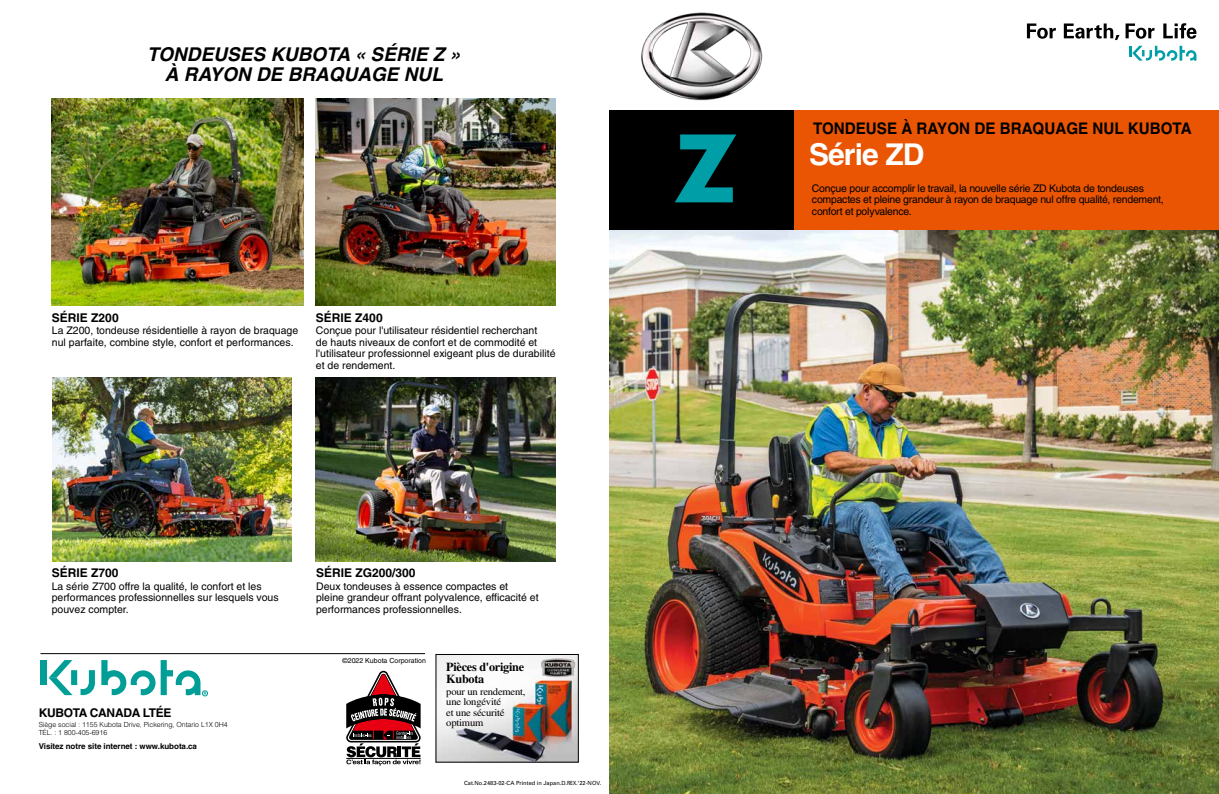
<style>
.page{position:relative;width:1219px;height:794px;background:#fff}
.page>*{position:absolute;margin:0;border:0;box-sizing:border-box;transform-origin:0 0}
.t1{font:700 90px "Futura";color:#009fa8}
.t2{font:700 30px "Helvetica";letter-spacing:-.03em;color:#fff}
.t3{font:italic 700 19px/20px "Helvetica";color:#000;text-align:center}
.t4{font:700 16px "Helvetica";color:#000;scale:.95 1}
.t5{font:700 12.2px/12.4px "Times";letter-spacing:-.02em;color:#000}
.t6{font:700 12px "Helvetica";color:#000}
.t7{font:700 12px "Helvetica";letter-spacing:-.025em;color:#000}
.t8{font:10.5px/11.5px "Helvetica";color:#000}
.t9{font:10.5px/11.5px "Helvetica";letter-spacing:-.025em;color:#000}
.t10{font:10.1px/10.6px "Times";letter-spacing:-.02em;color:#000;scale:1.05 1}
.t11{font:700 8px "Helvetica";letter-spacing:-.005em;color:#000}
.t12{font:300 7px/8px "Helvetica";letter-spacing:-.005em;color:#000}
.t13{font:7px "Helvetica";color:#000}
.t14{font:5.7px "Univers";color:#000}
.s1{font-stretch:condensed}
</style>
<div class="page">
<img style="left:609px;top:229px;width:610px;height:565px">
<div style="left:611px;top:110px;width:608px;height:119px;background:#ea5504"></div>
<div style="left:609px;top:110px;width:185px;height:119px;background:#000"></div>
<svg style="left:1129px;top:46px;width:67px;height:15px"></svg>
<svg style="left:1125px;top:23px;width:29px;height:16px"></svg>
<svg style="left:1027px;top:23px;width:29px;height:16px"></svg>
<svg style="left:1064px;top:23px;width:55px;height:17px"></svg>
<svg style="left:1163px;top:23px;width:33px;height:16px"></svg>
<img style="left:641px;top:12px;width:122px;height:89px">
<img style="left:316px;top:377px;width:240px;height:184px">
<img style="left:52px;top:98px;width:252px;height:207px">
<img style="left:316px;top:98px;width:240px;height:207px">
<img style="left:52px;top:377px;width:240px;height:184px">
<hr style="left:40px;top:653px;width:385px;height:1px;background:#000">
<div style="left:40px;top:660px;width:7px;height:25px;background:#009e96"></div>
<svg style="left:49px;top:660px;width:46px;height:35px"></svg>
<svg style="left:101px;top:660px;width:107px;height:36px"></svg>
<svg style="left:346px;top:670px;width:75px;height:95px"></svg>
<img style="left:438px;top:656px;width:139px;height:104px">
<div style="left:436px;top:654px;width:143px;height:108px;border:1px solid #000"></div>
<img style="left:540px;top:656px;width:38px;height:23px">
<h3 class="t3" style="left:147px;top:44px;width:315px">TONDEUSES KUBOTA « SÉRIE Z »<br>À RAYON DE BRAQUAGE NUL</h3>
<p class="t6" style="left:52px;top:310px;width:68px">SÉRIE Z200</p>
<p class="t8" style="left:52px;top:325px;width:248px">La Z200, tondeuse résidentielle à rayon de braquage nul parfaite, combine style, confort et performances.</p>
<p class="t6" style="left:316px;top:310px;width:68px">SÉRIE Z400</p>
<p class="t8" style="left:316px;top:325px;width:241px">Conçue pour l'utilisateur résidentiel recherchant<br>de hauts niveaux de confort et de commodité et l'utilisateur professionnel exigeant plus de durabilité et de rendement.</p>
<h3 class="t4" style="left:813px;top:118px;width:400px">TONDEUSE À RAYON DE BRAQUAGE NUL KUBOTA</h3>
<h1 class="t1" style="left:673px;top:103px;width:66px">Z</h1>
<h2 class="t2" style="left:809px;top:136px;width:117px">Série ZD</h2>
<p class="t9" style="left:812px;top:182px;width:353px">Conçue pour accomplir le travail, la nouvelle série ZD Kubota de tondeuses compactes et pleine grandeur à rayon de braquage nul offre qualité, rendement, confort et polyvalence.</p>
<p class="t6" style="left:52px;top:565px;width:68px">SÉRIE Z700</p>
<p class="t8" style="left:52px;top:580px;width:228px">La série Z700 offre la qualité, le confort et les performances professionnelles sur lesquels vous pouvez compter.</p>
<p class="t7" style="left:39px;top:705px;width:134px">KUBOTA CANADA LTÉE</p>
<p class="t12" style="left:39px;top:720px;width:190px">Siège social : 1155 Kubota Drive, Pickering, Ontario L1X 0H4<br>TÉL. : 1 800-405-6916</p>
<p class="t11" style="left:39px;top:741px;width:160px">Visitez notre site internet : www.kubota.ca</p>
<p class="t6" style="left:316px;top:565px;width:101px">SÉRIE ZG200/300</p>
<p class="t8" style="left:316px;top:580px;width:224px">Deux tondeuses à essence compactes et pleine grandeur offrant polyvalence, efficacité et performances professionnelles.</p>
<p class="t13" style="left:343px;top:656px;width:85px">©2022 Kubota Corporation</p>
<p class="t5" style="left:446px;top:660px;width:79px">Pièces d'origine<br>Kubota</p>
<p class="t10" style="left:446px;top:686px;width:77px">pour un rendement, une longévité<br>et une sécurité optimum</p>
<p class="t14" style="left:464px;top:779px;width:139px">Cat.No.2483-02-CA Printed in Japan.D.<span class="s1">REX</span>.'22-NOV.</p>
</div>
